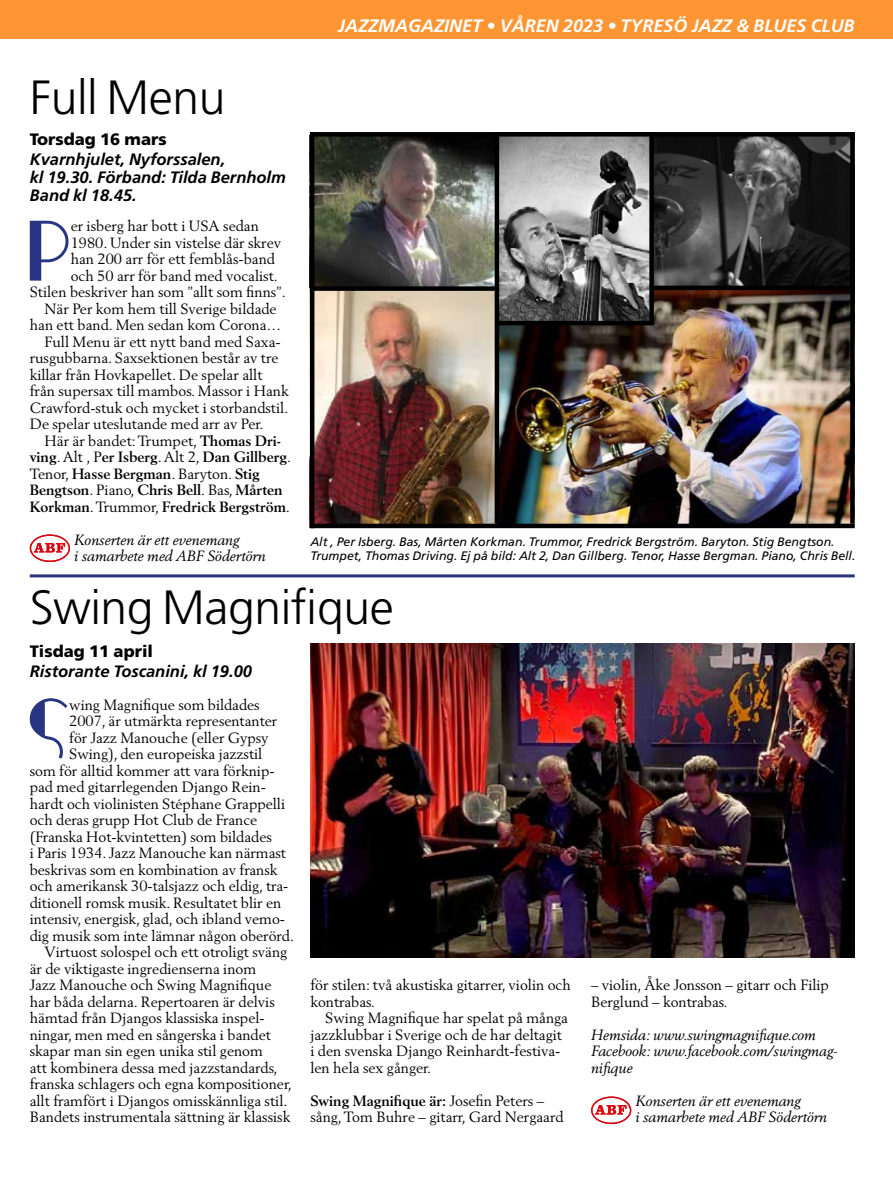
<style>
.page{position:relative;width:893px;height:1191px;background:#fff}
.page>*{position:absolute;margin:0;border:0;box-sizing:border-box;transform-origin:0 0}
.t1{font:82.8px "Ritzy Normal";color:#283583}
.t2{font:300 48px "Frutiger";letter-spacing:-.01em;color:#000}
.t3{font:italic 700 18px "Frutiger";color:#fff}
.t4{font:italic 700 16.5px/18px "Frutiger";color:#000}
.t5{font:900 16.5px "Frutiger";color:#000}
.t6{font:14.7px/16.5px "Berling";color:#000}
.t7{font:italic 14.7px/16.5px "Berling";color:#000}
.t8{font:700 14.7px "Berling";color:#000}
.t9{font:italic 12.3px/14.2px "Frutiger";color:#000}
.s1{font-weight:700}
.s2{font-weight:400}
</style>
<div class="page">
<div style="left:0;top:0;width:893px;height:38px;background:#ff9633"></div>
<hr style="left:30px;top:574px;width:825px;height:3px;background:#283583">
<img style="left:310px;top:644px;width:545px;height:313px">
<svg style="left:591px;top:1096px;width:40px;height:28px"></svg>
<svg style="left:30px;top:534px;width:40px;height:28px"></svg>
<img style="left:314px;top:137px;width:181px;height:387px">
<img style="left:654px;top:137px;width:196px;height:149px">
<img style="left:499px;top:290px;width:351px;height:234px">
<img style="left:499px;top:137px;width:150px;height:184px">
<div style="left:310px;top:132px;width:545px;height:5px;background:#000"></div>
<hr style="left:310px;top:524px;width:545px;height:4px;background:#000">
<hr style="left:497px;top:321px;width:157px;height:4px;background:#000">
<hr style="left:651px;top:286px;width:204px;height:4px;background:#000">
<div style="left:310px;top:286px;width:187px;height:5px;background:#000"></div>
<hr style="left:310px;top:132px;width:4px;height:396px;background:#000">
<hr style="left:495px;top:132px;width:4px;height:392px;background:#000">
<div style="left:649px;top:132px;width:5px;height:191px;background:#000"></div>
<div style="left:850px;top:132px;width:5px;height:392px;background:#000"></div>
<h2 class="t2" style="left:30px;top:70px;width:197px">Full Menu</h2>
<p class="t5" style="left:30px;top:129px;width:139px">Torsdag 16 mars</p>
<p class="t4" style="left:30px;top:150px;width:258px">Kvarnhjulet, Nyforssalen,<br>kl 19.30. Förband: Tilda Bernholm<br>Band kl 18.45.</p>
<h1 class="t1" style="left:28px;top:201px;width:43px">P</h1>
<p class="t6" style="left:71px;top:217px;width:190px">er isberg har bott i USA sedan</p>
<p class="t6" style="left:71px;top:234px;width:212px">1980. Under sin vistelse där skrev</p>
<p class="t6" style="left:71px;top:250px;width:206px">han 200 arr för ett femblås-band</p>
<p class="t6" style="left:71px;top:267px;width:209px">och 50 arr för band med vocalist.</p>
<p class="t6" style="left:30px;top:283px;width:258px">Stilen beskriver han som ”allt som finns”.</p>
<p class="t6" style="left:45px;top:300px;width:234px">När Per kom hem till Sverige bildade</p>
<p class="t6" style="left:30px;top:316px;width:253px">han ett band. Men sedan kom Corona…</p>
<p class="t6" style="left:45px;top:333px;width:238px">Full Menu är ett nytt band med Saxa-</p>
<p class="t6" style="left:30px;top:349px;width:250px">rusgubbarna. Saxsektionen består av tre</p>
<p class="t6" style="left:30px;top:366px;width:234px">killar från Hovkapellet. De spelar allt</p>
<p class="t6" style="left:30px;top:382px;width:260px">från supersax till mambos. Massor i Hank</p>
<p class="t6" style="left:30px;top:399px;width:260px">Crawford-stuk och mycket i storbandstil.</p>
<p class="t6" style="left:30px;top:415px;width:235px">De spelar uteslutande med arr av Per.</p>
<p class="t6" style="left:45px;top:432px;width:238px">Här är bandet: Trumpet, <span class="s1">Thomas Dri-</span></p>
<p class="t8" style="left:30px;top:448px;width:263px">ving<span class="s2">. Alt , P</span>er Isberg<span class="s2">. Alt 2,</span> Dan Gillberg<span class="s2">.</span></p>
<p class="t8" style="left:30px;top:465px;width:232px"><span class="s2">Tenor,</span> Hasse Bergman<span class="s2">. Baryton.</span> Stig</p>
<p class="t8" style="left:30px;top:481px;width:254px">Bengtson<span class="s2">. Piano,</span> Chris Bell<span class="s2">. Bas,</span> Mårten</p>
<p class="t8" style="left:30px;top:498px;width:262px">Korkman<span class="s2">. Trummor,</span> Fredrick Bergström<span class="s2">.</span></p>
<p class="t7" style="left:74px;top:531px;width:193px">Konserten är ett evenemang<br>i samarbete med ABF Södertörn</p>
<p class="t3" style="left:338px;top:15px;width:518px">JAZZMAGAZINET • VÅREN 2023 • TYRESÖ JAZZ &amp; BLUES CLUB</p>
<p class="t9" style="left:310px;top:534px;width:547px">Alt , Per Isberg. Bas, Mårten Korkman. Trummor, Fredrick Bergström. Baryton. Stig Bengtson.<br>Trumpet, Thomas Driving. Ej på bild: Alt 2, Dan Gillberg. Tenor, Hasse Bergman. Piano, Chris Bell.</p>
<h2 class="t2" style="left:30px;top:580px;width:366px">Swing Magnifique</h2>
<p class="t5" style="left:30px;top:641px;width:125px">Tisdag 11 april</p>
<p class="t4" style="left:30px;top:662px;width:224px">Ristorante Toscanini, kl 19.00</p>
<h1 class="t1" style="left:29px;top:679px;width:42px">S</h1>
<p class="t6" style="left:69px;top:696px;width:192px">wing Magnifique som bildades</p>
<p class="t6" style="left:69px;top:712px;width:210px">2007, är utmärkta representanter</p>
<p class="t6" style="left:69px;top:729px;width:201px">för Jazz Manouche (eller Gypsy</p>
<p class="t6" style="left:69px;top:745px;width:195px">Swing), den europeiska jazzstil</p>
<p class="t6" style="left:30px;top:762px;width:246px">som för alltid kommer att vara förknip-</p>
<p class="t6" style="left:30px;top:778px;width:238px">pad med gitarrlegenden Django Rein-</p>
<p class="t6" style="left:30px;top:795px;width:257px">hardt och violinisten Stéphane Grappelli</p>
<p class="t6" style="left:30px;top:811px;width:229px">och deras grupp Hot Club de France</p>
<p class="t6" style="left:30px;top:828px;width:244px">(Franska Hot-kvintetten) som bildades</p>
<p class="t6" style="left:30px;top:844px;width:258px">i Paris 1934. Jazz Manouche kan närmast</p>
<p class="t6" style="left:30px;top:861px;width:249px">beskrivas som en kombination av fransk</p>
<p class="t6" style="left:30px;top:877px;width:260px">och amerikansk 30-talsjazz och eldig, tra-</p>
<p class="t6" style="left:30px;top:894px;width:253px">ditionell romsk musik. Resultatet blir en</p>
<p class="t6" style="left:30px;top:910px;width:257px">intensiv, energisk, glad, och ibland vemo-</p>
<p class="t6" style="left:30px;top:927px;width:266px">dig musik som inte lämnar någon oberörd.</p>
<p class="t6" style="left:45px;top:943px;width:244px">Virtuost solospel och ett otroligt sväng</p>
<p class="t6" style="left:30px;top:960px;width:228px">är de viktigaste ingredienserna inom</p>
<p class="t6" style="left:30px;top:976px;width:243px">Jazz Manouche och Swing Magnifique</p>
<p class="t6" style="left:30px;top:993px;width:246px">har båda delarna. Repertoaren är delvis</p>
<p class="t6" style="left:30px;top:1009px;width:236px">hämtad från Djangos klassiska inspel-</p>
<p class="t6" style="left:30px;top:1026px;width:243px">ningar, men med en sångerska i bandet</p>
<p class="t6" style="left:30px;top:1042px;width:235px">skapar man sin egen unika stil genom</p>
<p class="t6" style="left:30px;top:1059px;width:249px">att kombinera dessa med jazzstandards,</p>
<p class="t6" style="left:30px;top:1075px;width:264px">franska schlagers och egna kompositioner,</p>
<p class="t6" style="left:30px;top:1092px;width:259px">allt framfört i Djangos omisskännliga stil.</p>
<p class="t6" style="left:30px;top:1108px;width:262px">Bandets instrumentala sättning är klassisk</p>
<p class="t6" style="left:310px;top:976px;width:262px">för stilen: två akustiska gitarrer, violin och kontrabas.</p>
<p class="t6" style="left:310px;top:1009px;width:259px;text-indent:15px">Swing Magnifique har spelat på många jazzklubbar i Sverige och de har deltagit i den svenska Django Reinhardt-festiva&shy;len hela sex gånger.</p>
<p class="t6" style="left:310px;top:1092px;width:255px"><span class="s1">Swing Magnifique är:</span> Josefin Peters – sång, Tom Buhre – gitarr, Gard Nergaard</p>
<p class="t6" style="left:591px;top:976px;width:239px">– violin, Åke Jonsson – gitarr och Filip<br>Berglund – kontrabas.</p>
<p class="t7" style="left:591px;top:1026px;width:248px">Hemsida: www.swingmagnifique.com<br>Facebook: www.facebook.com/swingmag&shy;nifique</p>
<p class="t7" style="left:635px;top:1092px;width:193px">Konserten är ett evenemang<br>i samarbete med ABF Södertörn</p>
</div>
